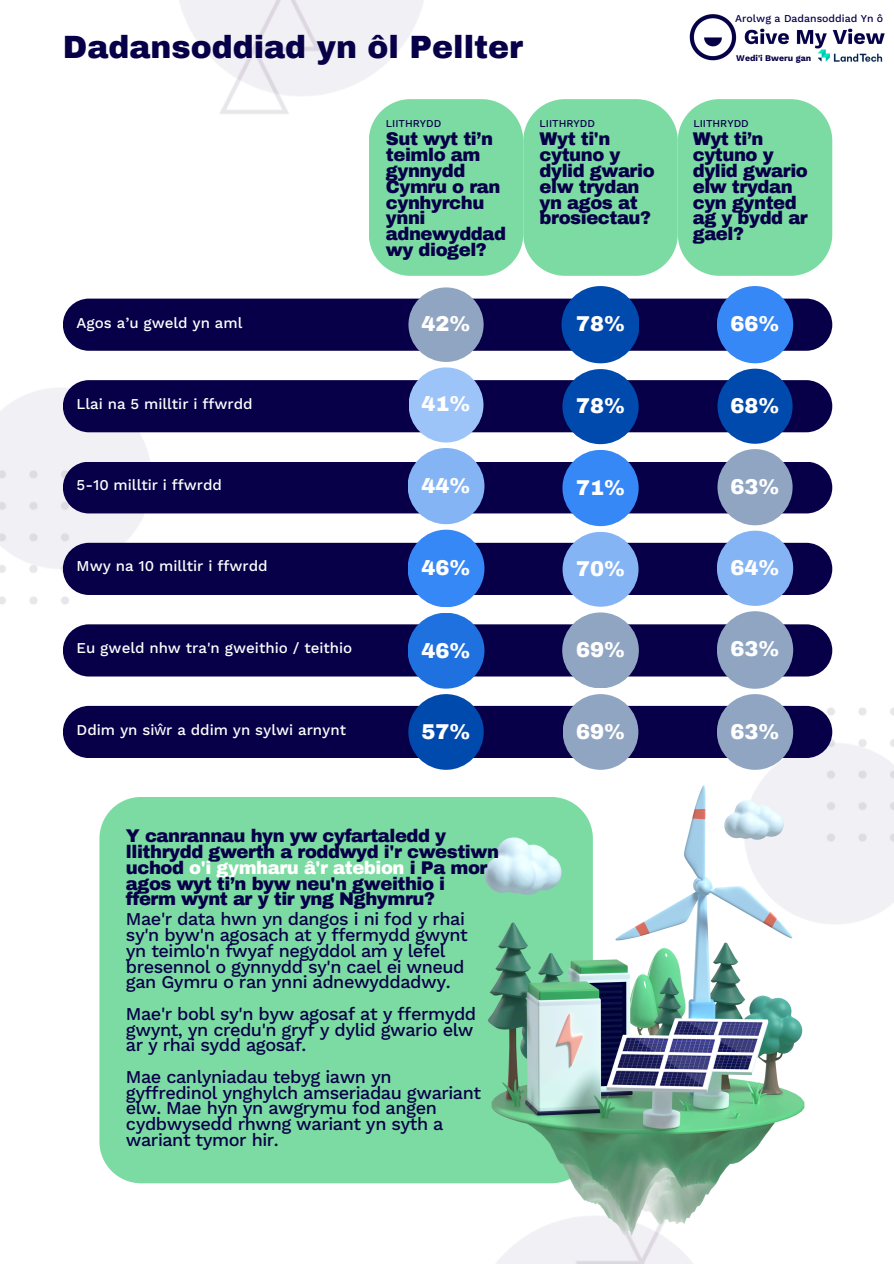
<style>
.page{position:relative;width:894px;height:1264px;background:#fff}
.page>*{position:absolute;margin:0;border:0;box-sizing:border-box;transform-origin:0 0}
.t1{font:900 31.5px "Archivo";color:#070048}
.t2{font:900 21px "Archivo";color:#fff}
.t3{font:500 18px/15.8px "Work Sans";letter-spacing:-.025em;color:#070048}
.t4{font:900 18px/15.8px "Archivo";letter-spacing:-.025em;color:#070048}
.t5{font:500 15px "Work Sans";color:#fff}
.t6{font:500 10.5px "Work Sans";color:#070048}
.t7{font:700 8.7px "Work Sans";color:#070048}
.s1{font-family:"Noto Sans";font-weight:400}
.s2{color:#fff}
</style>
<div class="page">
<img style="left:63px;top:694px;width:830px;height:569px">
<img style="left:0;top:0;width:833px;height:621px">
<div style="left:63px;top:461px;width:769px;height:52px;background:#070048"></div>
<div style="left:63px;top:298px;width:769px;height:53px;background:#070048;border-radius:26px"></div>
<div style="left:408px;top:287px;width:75px;height:75px;background:#90a5c2;border-radius:50%"></div>
<div style="left:63px;top:380px;width:769px;height:52px;background:#070048;border-radius:26px"></div>
<div style="left:408px;top:367px;width:75px;height:75px;background:#9dc4f8;border-radius:50%"></div>
<div style="left:407px;top:448px;width:77px;height:76px;background:#85b4f4;border-radius:50%"></div>
<div style="left:63px;top:543px;width:769px;height:52px;background:#070048;border-radius:26px"></div>
<div style="left:407px;top:529px;width:77px;height:78px;background:#3688f6;border-radius:50%"></div>
<div style="left:63px;top:624px;width:769px;height:52px;background:#070048;border-radius:26px"></div>
<div style="left:407px;top:612px;width:77px;height:76px;background:#1f71df;border-radius:50%"></div>
<div style="left:63px;top:706px;width:769px;height:52px;background:#070048;border-radius:26px"></div>
<div style="left:408px;top:694px;width:75px;height:75px;background:#004aad;border-radius:50%"></div>
<div style="left:561px;top:286px;width:78px;height:77px;background:#004aad;border-radius:50%"></div>
<div style="left:562px;top:369px;width:76px;height:75px;background:#004aad;border-radius:50%"></div>
<div style="left:562px;top:450px;width:76px;height:76px;background:#3688f6;border-radius:50%"></div>
<div style="left:562px;top:532px;width:76px;height:74px;background:#85b4f4;border-radius:50%"></div>
<div style="left:562px;top:612px;width:76px;height:76px;background:#90a5c2;border-radius:50%"></div>
<div style="left:562px;top:694px;width:76px;height:75px;background:#90a5c2;border-radius:50%"></div>
<div style="left:368px;top:99px;width:464px;height:177px;background:#7cdba2"></div>
<div style="left:716px;top:286px;width:77px;height:77px;background:#3688f6;border-radius:50%"></div>
<div style="left:717px;top:368px;width:75px;height:76px;background:#004aad;border-radius:50%"></div>
<div style="left:717px;top:449px;width:75px;height:76px;background:#90a5c2;border-radius:50%"></div>
<div style="left:716px;top:530px;width:77px;height:76px;background:#85b4f4;border-radius:50%"></div>
<div style="left:716px;top:611px;width:77px;height:77px;background:#90a5c2;border-radius:50%"></div>
<div style="left:716px;top:694px;width:77px;height:75px;background:#90a5c2;border-radius:50%"></div>
<div style="left:99px;top:797px;width:304px;height:386px;background:#7cdba2"></div>
<img style="left:403px;top:779px;width:464px;height:464px">
<img style="left:681px;top:0;width:204px;height:80px">
<div style="left:757px;top:51px;width:60px;height:14px;background:#fff"></div>
<h2 class="t1" style="left:63px;top:30px;width:462px">Dadansoddiad yn ôl Pellter</h2>
<h4 class="t6" style="left:735px;top:12px;width:149px">Arolwg a Dadansoddiad Yn ô</h4>
<h3 class="t7" style="left:736px;top:53px;width:76px">Wedi'i Bweru gan</h3>
<h2 class="t6" style="left:386px;top:117px;width:57px">LIITHRYDD</h2>
<h5 class="t4" style="left:386px;top:132px;width:121px">Sut wyt ti’n teimlo am gynnydd<br>Cymru o ran cynhyrchu ynni adnewyddad wy diogel?</h5>
<h3 class="t6" style="left:539px;top:117px;width:57px">LIITHRYDD</h3>
<h3 class="t6" style="left:693px;top:117px;width:57px">LIITHRYDD</h3>
<h2 class="t4" style="left:539px;top:132px;width:117px">Wyt ti'n cytuno y dylid gwario elw trydan yn agos at brosiectau?</h2>
<h2 class="t4" style="left:692px;top:132px;width:117px">Wyt ti’n cytuno y dylid gwario elw trydan cyn gynted ag y bydd ar gael?</h2>
<h5 class="t5" style="left:77px;top:314px;width:167px">Agos a’u gweld yn aml</h5>
<p class="t2" style="left:421px;top:313px;width:50px">42%</p>
<h4 class="t2" style="left:576px;top:312px;width:50px">78%</h4>
<h5 class="t2" style="left:730px;top:312px;width:50px">66%</h5>
<h2 class="t5" style="left:77px;top:395px;width:177px">Llai na 5 milltir i ffwrdd</h2>
<p class="t2" style="left:421px;top:393px;width:50px">41%</p>
<h6 class="t2" style="left:576px;top:394px;width:50px">78%</h6>
<h2 class="t2" style="left:730px;top:394px;width:50px">68%</h2>
<h2 class="t5" style="left:77px;top:475px;width:147px">5-10 milltir i ffwrdd</h2>
<h2 class="t5" style="left:77px;top:557px;width:192px">Mwy na 10 milltir i ffwrdd</h2>
<p class="t2" style="left:421px;top:474px;width:50px">44%</p>
<h6 class="t2" style="left:421px;top:556px;width:50px">46%</h6>
<h4 class="t2" style="left:576px;top:476px;width:50px">71%</h4>
<h2 class="t2" style="left:576px;top:557px;width:50px">70%</h2>
<h2 class="t2" style="left:730px;top:475px;width:50px">63%</h2>
<h2 class="t2" style="left:730px;top:556px;width:50px">64%</h2>
<h5 class="t5" style="left:77px;top:639px;width:277px">Eu gweld nhw tra'n gweithio / teithio</h5>
<h4 class="t2" style="left:421px;top:639px;width:50px">46%</h4>
<h2 class="t2" style="left:576px;top:639px;width:50px">69%</h2>
<h5 class="t2" style="left:730px;top:637px;width:50px">63%</h5>
<p class="t5" style="left:77px;top:721px;width:271px">Ddim yn si<span class="s1">ŵ</span>r a ddim yn sylwi arnynt</p>
<h6 class="t2" style="left:421px;top:720px;width:50px">57%</h6>
<h2 class="t2" style="left:576px;top:720px;width:50px">69%</h2>
<h2 class="t2" style="left:730px;top:720px;width:50px">63%</h2>
<h5 class="t4" style="left:126px;top:828px;width:374px">Y canrannau hyn yw cyfartaledd y llithrydd gwerth a roddwyd i'r cwestiwn uchod <span class="s2">o'i gymharu â'r atebion</span> i Pa mor agos wyt ti’n byw neu'n gweithio i fferm wynt ar y tir yng Nghymru?</h5>
<h2 class="t3" style="left:126px;top:911px;width:343px">Mae'r data hwn yn dangos i ni fod y rhai sy'n byw'n agosach at y ffermydd gwynt yn teimlo'n fwyaf negyddol am y lefel bresennol o gynnydd sy'n cael ei wneud gan Gymru o ran ynni adnewyddadwy.</h2>
<h2 class="t3" style="left:126px;top:1005px;width:352px">Mae'r bobl sy'n byw agosaf at y ffermydd gwynt, yn credu'n gryf y dylid gwario elw ar y rhai sydd agosaf.</h2>
<h2 class="t3" style="left:126px;top:1068px;width:356px">Mae canlyniadau tebyg iawn yn gyffredinol ynghylch amseriadau gwariant elw. Mae hyn yn awgrymu fod angen cydbwysedd rhwng wariant yn syth a wariant tymor hir.</h2>
</div>
